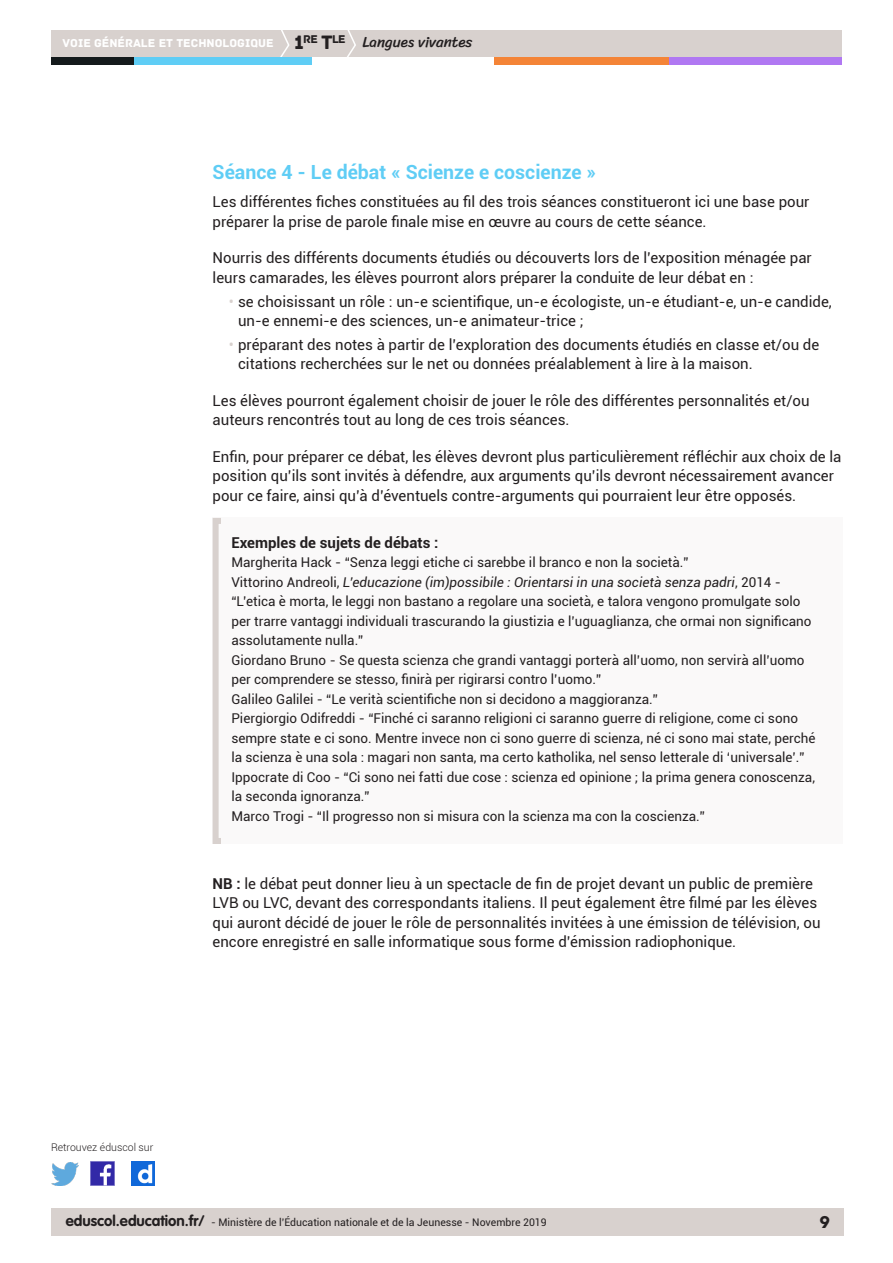
<style>
.page{position:relative;width:893px;height:1263px;background:#fff}
.page>*{position:absolute;margin:0;border:0;box-sizing:border-box;transform-origin:0 0}
._03_titre_2{font:700 19.5px "Roboto";color:#5fcdf5}
.t1{font:18px "Archive";color:#231f20}
.Texte_courant{font:15px/19.5px "Roboto";color:#231f20}
._08_Titre_encadré{font:700 15px "Roboto";color:#231f20}
.t2{font:15px "Sriracha";color:#231f20}
._08_txt_encadré{font:13.5px/19.5px "Roboto";color:#231f20}
.t3{font:12px "Archive";color:#fff}
.t4{font:11.85px "Archive";color:#231f20}
.t5{font:10.5px "Roboto";color:#231f20}
.t6{font:300 10.5px "Roboto";color:#231f20}
.s1{font-size:20.4px}
.s2{font-size:20.4px;color:#231f20}
.s3{color:#d8d1ce}
.s4{font-style:italic}
.s5{font-weight:700}
.s6{font-family:"VAG Rounded Std";font-weight:700;font-size:15px}
</style>
<div class="page">
<div style="left:51px;top:1209px;width:792px;height:27px;background:#d8d1ce"></div>
<div style="left:51px;top:30px;width:791px;height:27px;background:#d8d1ce"></div>
<svg style="left:280px;top:30px;width:10px;height:27px"></svg>
<svg style="left:347px;top:30px;width:9px;height:27px"></svg>
<div style="left:133px;top:57px;width:179px;height:8px;background:#5fcdf5"></div>
<div style="left:51px;top:57px;width:82px;height:8px;background:#141a1c"></div>
<div style="left:667px;top:57px;width:175px;height:8px;background:#b078f2"></div>
<div style="left:494px;top:57px;width:175px;height:8px;background:#f48437"></div>
<img style="left:91px;top:1162px;width:23px;height:23px">
<img style="left:51px;top:1163px;width:28px;height:22px">
<img style="left:132px;top:1162px;width:22px;height:23px">
<div style="left:213px;top:518px;width:630px;height:326px;background:#faf9f9"></div>
<div style="left:213px;top:518px;width:630px;height:326px;border:6px solid #d8d1ce"></div>
<p class="t4" style="left:303px;top:32px;width:44px">RE <span class="s1">T</span>LE</p>
<p class="t3" style="left:63px;top:36px;width:243px">VOIE GÉNÉRALE ET TECHNOLOGIQUE <span class="s2">1</span></p>
<p class="t2" style="left:363px;top:33px;width:111px">Langues vivantes</p>
<p class="_03_titre_2" style="left:213px;top:159px;width:385px">Séance 4 - Le débat « Scienze e coscienze »</p>
<p class="Texte_courant" style="left:213px;top:192px;width:598px">Les différentes fiches constituées au fil des trois séances constitueront ici une base pour préparer la prise de parole finale mise en œuvre au cours de cette séance.</p>
<p class="Texte_courant" style="left:213px;top:248px;width:601px">Nourris des différents documents étudiés ou découverts lors de l’exposition ménagée par leurs camarades, les élèves pourront alors préparer la conduite de leur débat en :</p>
<p class="Texte_courant" style="left:238px;top:291px;width:595px;text-indent:-9px"><span class="s3">•</span> se choisissant un rôle : un-e scientifique, un-e écologiste, un-e étudiant-e, un-e candide, un-e ennemi-e des sciences, un-e animateur-trice ;</p>
<p class="Texte_courant" style="left:238px;top:334px;width:583px;text-indent:-9px"><span class="s3">•</span> préparant des notes à partir de l’exploration des documents étudiés en classe et/ou de citations recherchées sur le net ou données préalablement à lire à la maison.</p>
<p class="Texte_courant" style="left:213px;top:390px;width:598px">Les élèves pourront également choisir de jouer le rôle des différentes personnalités et/ou auteurs rencontrés tout au long de ces trois séances.</p>
<p class="Texte_courant" style="left:213px;top:446px;width:630px">Enfin, pour préparer ce débat, les élèves devront plus particulièrement réfléchir aux choix de la position qu’ils sont invités à défendre, aux arguments qu’ils devront nécessairement avancer pour ce faire, ainsi qu’à d’éventuels contre-arguments qui pourraient leur être opposés.</p>
<p class="_08_Titre_encadré" style="left:231px;top:532px;width:209px">Exemples de sujets de débats :</p>
<p class="_08_txt_encadré" style="left:231px;top:552px;width:459px">Margherita Hack - “Senza leggi etiche ci sarebbe il branco e non la società.”</p>
<p class="_08_txt_encadré" style="left:231px;top:572px;width:582px">Vittorino Andreoli, <span class="s4">L’educazione (im)possibile : Orientarsi in una società senza padri</span>, 2014 - “L’etica è morta, le leggi non bastano a regolare una società, e talora vengono promulgate solo per trarre vantaggi individuali trascurando la giustizia e l’uguaglianza, che ormai non significano assolutamente nulla.”</p>
<p class="_08_txt_encadré" style="left:231px;top:650px;width:575px">Giordano Bruno - Se questa scienza che grandi vantaggi porterà all’uomo, non servirà all’uomo per comprendere se stesso, finirà per rigirarsi contro l’uomo.”</p>
<p class="_08_txt_encadré" style="left:231px;top:689px;width:428px">Galileo Galilei - “Le verità scientifiche non si decidono a maggioranza.”</p>
<p class="_08_txt_encadré" style="left:231px;top:708px;width:586px">Piergiorgio Odifreddi - “Finché ci saranno religioni ci saranno guerre di religione, come ci sono sempre state e ci sono. Mentre invece non ci sono guerre di scienza, né ci sono mai state, perché la scienza è una sola : magari non santa, ma certo katholika, nel senso letterale di ‘universale’.”</p>
<p class="_08_txt_encadré" style="left:231px;top:767px;width:585px">Ippocrate di Coo - “Ci sono nei fatti due cose : scienza ed opinione ; la prima genera conoscenza, la seconda ignoranza.”</p>
<p class="_08_txt_encadré" style="left:231px;top:806px;width:475px">Marco Trogi - “Il progresso non si misura con la scienza ma con la coscienza.”</p>
<p class="Texte_courant" style="left:213px;top:873px;width:609px"><span class="s5">NB :</span> le débat peut donner lieu à un spectacle de fin de projet devant un public de première LVB ou LVC, devant des correspondants italiens. Il peut également être filmé par les élèves qui auront décidé de jouer le rôle de personnalités invitées à une émission de télévision, ou encore enregistré en salle informatique sous forme d’émission radiophonique.</p>
<p class="t6" style="left:51px;top:1140px;width:104px">Retrouvez éduscol sur</p>
<p class="t5" style="left:66px;top:1215px;width:482px"><span class="s6">eduscol.education.fr/</span> - Ministère de l’Éducation nationale et de la Jeunesse - Novembre 2019</p>
<p class="t1" style="left:820px;top:1211px;width:12px">9</p>
</div>
